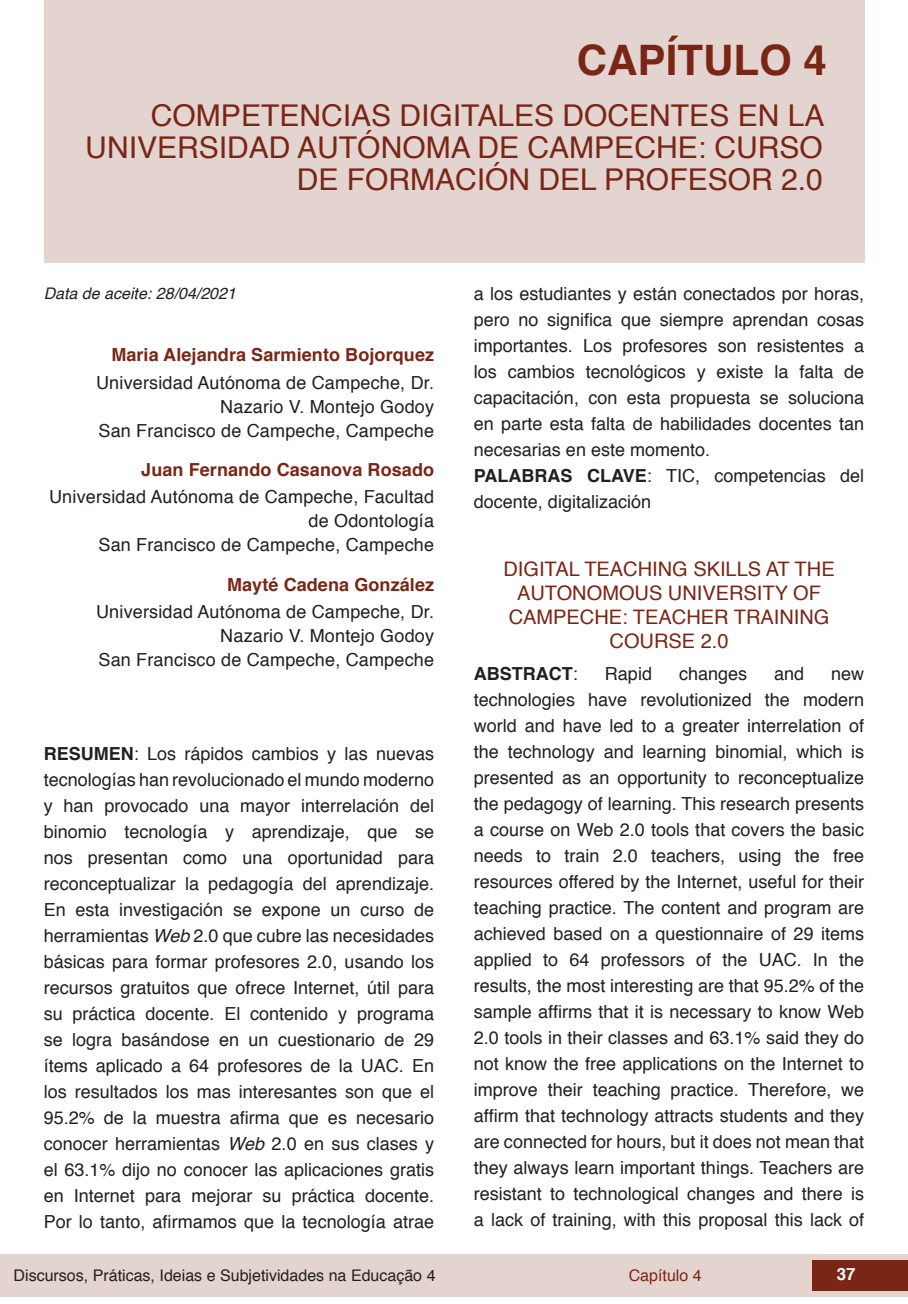
<style>
.page{position:relative;width:908px;height:1304px;background:#fff}
.page>*{position:absolute;margin:0;border:0;box-sizing:border-box;transform-origin:0 0}
.capítulos{font:700 42px "Helvetica";color:#7a2616}
.nome_artigos{font:30px/32px "Helvetica";color:#7a2616;text-align:right}
.título_Inglês{font:20px/24px "Helvetica";color:#7a2616;text-align:center}
.Resumos_e_PC_TXT{font:18px/26px "Helvetica";color:#231f20;text-align:justify}
.info_autores{font:18px/24px "Helvetica";letter-spacing:.01em;color:#231f20;text-align:right}
.nome_autores{font:700 18px "Helvetica";letter-spacing:.005em;color:#7a2616}
.Resumos_e_PC_TXT-2{font:700 18px "Helvetica";color:#231f20}
.t1{font:700 16.8px "Helvetica";color:#fff}
.t2{font:16px "Helvetica";color:#231f20}
.t3{font:italic 16px "Helvetica";color:#231f20}
.t4{font:16px "Helvetica";color:#7a2616}
.s1{font-weight:700}
.s2{font-style:italic}
.s3{font-weight:400}
</style>
<div class="page">
<div style="left:0;top:1254px;width:906px;height:43px;background:#e4d4d0"></div>
<div style="left:812px;top:1261px;width:95px;height:30px;background:#7a2616"></div>
<div style="left:44px;top:0;width:819px;height:263px;background:#e4d4d0"></div>
<p class="capítulos" style="left:576px;top:26px;width:251px">CAPÍTULO 4</p>
<p class="nome_artigos" style="left:85px;top:101px;width:740px">COMPETENCIAS DIGITALES DOCENTES EN LA<br>UNIVERSIDAD AUTÓNOMA DE CAMPECHE: CURSO<br>DE FORMACIÓN DEL PROFESOR 2.0</p>
<p class="t3" style="left:44px;top:280px;width:194px">Data de aceite: 28/04/2021</p>
<p class="nome_autores" style="left:111px;top:341px;width:324px">Maria Alejandra Sarmiento Bojorquez</p>
<p class="info_autores" style="left:96px;top:371px;width:339px">Universidad Autónoma de Campeche, Dr.<br>Nazario V. Montejo Godoy</p>
<p class="info_autores" style="left:98px;top:419px;width:337px">San Francisco de Campeche, Campeche</p>
<p class="nome_autores" style="left:141px;top:455px;width:294px">Juan Fernando Casanova Rosado</p>
<p class="info_autores" style="left:49px;top:486px;width:386px">Universidad Autónoma de Campeche, Facultad de Odontología</p>
<p class="info_autores" style="left:98px;top:534px;width:337px">San Francisco de Campeche, Campeche</p>
<p class="nome_autores" style="left:227px;top:570px;width:208px">Mayté Cadena González</p>
<p class="info_autores" style="left:96px;top:600px;width:339px">Universidad Autónoma de Campeche, Dr.<br>Nazario V. Montejo Godoy</p>
<p class="info_autores" style="left:98px;top:648px;width:337px">San Francisco de Campeche, Campeche</p>
<p class="Resumos_e_PC_TXT" style="left:44px;top:741px;width:392px"><span class="s1">RESUMEN</span>: Los rápidos cambios y las nuevas tecnologías han revolucionado el mundo moderno y han provocado una mayor interrelación del binomio tecnología y aprendizaje, que se nos presentan como una oportunidad para reconceptualizar la pedagogía del aprendizaje.<br>En esta investigación se expone un curso de herramientas <span class="s2">Web</span> 2.0 que cubre las necesidades básicas para formar profesores 2.0, usando los recursos gratuitos que ofrece Internet, útil para su práctica docente. El contenido y programa se logra basándose en un cuestionario de 29 ítems aplicado a 64 profesores de la UAC. En los resultados los mas interesantes son que el 95.2% de la muestra afirma que es necesario conocer herramientas <span class="s2">Web</span> 2.0 en sus clases y el 63.1% dijo no conocer las aplicaciones gratis en Internet para mejorar su práctica docente.<br>Por lo tanto, afirmamos que la tecnología atrae</p>
<p class="Resumos_e_PC_TXT" style="left:473px;top:281px;width:392px">a los estudiantes y están conectados por horas, pero no significa que siempre aprendan cosas importantes. Los profesores son resistentes a los cambios tecnológicos y existe la falta de capacitación, con esta propuesta se soluciona en parte esta falta de habilidades docentes tan necesarias en este momento.</p>
<p class="Resumos_e_PC_TXT" style="left:473px;top:463px;width:392px"><span class="s1">PALABRAS CLAVE</span>: TIC, competencias del docente, digitalización</p>
<p class="título_Inglês" style="left:503px;top:558px;width:332px">DIGITAL TEACHING SKILLS AT THE<br>AUTONOMOUS UNIVERSITY OF<br>CAMPECHE: TEACHER TRAINING<br>COURSE 2.0</p>
<p class="Resumos_e_PC_TXT-2" style="left:473px;top:659px;width:105px">ABSTRACT<span class="s3">:</span></p>
<p class="Resumos_e_PC_TXT" style="left:604px;top:661px;width:49px">Rapid</p>
<p class="Resumos_e_PC_TXT" style="left:678px;top:661px;width:70px">changes</p>
<p class="Resumos_e_PC_TXT" style="left:773px;top:661px;width:32px">and</p>
<p class="Resumos_e_PC_TXT" style="left:473px;top:661px;width:392px;text-indent:357px">new technologies have revolutionized the modern world and have led to a greater interrelation of the technology and learning binomial, which is presented as an opportunity to reconceptualize the pedagogy of learning. This research presents a course on Web 2.0 tools that covers the basic needs to train 2.0 teachers, using the free resources offered by the Internet, useful for their teaching practice. The content and program are achieved based on a questionnaire of 29 items applied to 64 professors of the UAC. In the results, the most interesting are that 95.2% of the sample affirms that it is necessary to know Web 2.0 tools in their classes and 63.1% said they do not know the free applications on the Internet to improve their teaching practice. Therefore, we affirm that technology attracts students and they are connected for hours, but it does not mean that they always learn important things. Teachers are resistant to technological changes and there is a lack of training, with this proposal this lack of</p>
<p class="t2" style="left:14px;top:1263px;width:423px">Discursos, Práticas, Ideias e Subjetividades na Educação 4</p>
<p class="t4" style="left:628px;top:1263px;width:74px">Capítulo 4</p>
<p class="t1" style="left:836px;top:1261px;width:20px">37</p>
</div>
